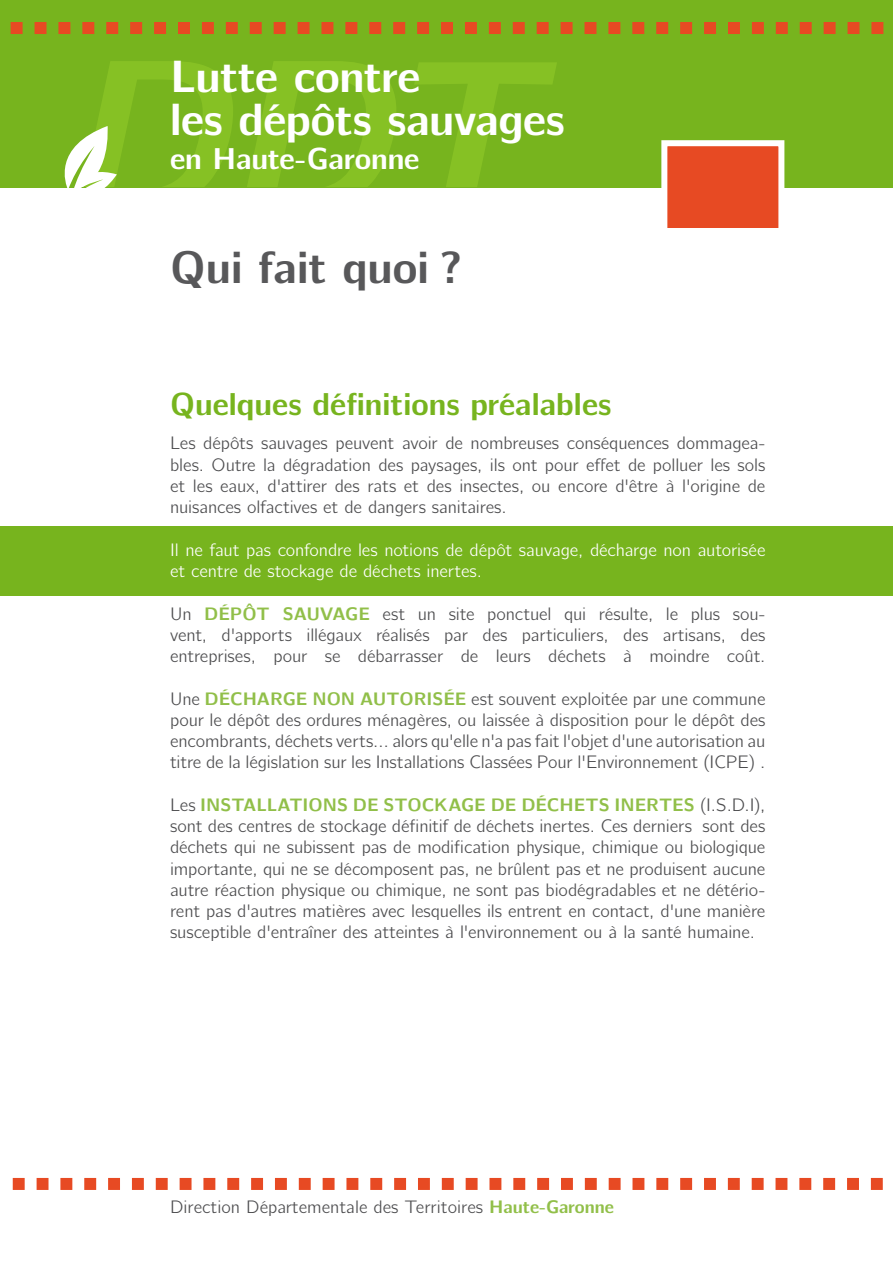
<style>
.page{position:relative;width:893px;height:1263px;background:#fff}
.page>*{position:absolute;margin:0;border:0;box-sizing:border-box;transform-origin:0 0}
.t1{font:700 45px/42.5px "CMU Bright";letter-spacing:-.01em;color:#fff}
.t2{font:700 45px "CMU Bright";color:#58585a}
.t3{font:700 31.5px "CMU Bright";color:#77b41e}
.t4{font:700 30px "CMU Bright";color:#fff}
.t5{font:18px/21.3px "CMU Bright";letter-spacing:-.01em;color:#4c4c4e;text-align:justify}
.t6{font:18px/21.3px "CMU Bright";letter-spacing:-.01em;color:#fff}
.s1{font-weight:700;color:#91bf49}
</style>
<div class="page">
<div style="left:0;top:0;width:893px;height:187px;background:#77b41e"></div>
<svg style="left:11px;top:22px;width:872px;height:12px"></svg>
<svg style="left:13px;top:1178px;width:870px;height:12px"></svg>
<svg style="left:52px;top:138px;width:65px;height:50px"></svg>
<div style="left:661px;top:140px;width:123px;height:94px;background:#e74a23;border:6px solid #fff"></div>
<svg style="left:84px;top:61px;width:473px;height:126px"></svg>
<div style="left:0;top:526px;width:893px;height:69px;background:#77b41e"></div>
<h1 class="t1" style="left:170px;top:54px;width:396px">Lutte contre<br>les dépôts sauvages</h1>
<h3 class="t4" style="left:170px;top:133px;width:251px">en Haute-Garonne</h3>
<h1 class="t2" style="left:170px;top:229px;width:294px">Qui fait quoi ?</h1>
<h2 class="t3" style="left:170px;top:378px;width:443px">Quelques définitions préalables</h2>
<p class="t5" style="left:170px;top:431px;width:597px">Les dépôts sauvages peuvent avoir de nombreuses conséquences dommagea&shy;bles. Outre la dégradation des paysages, ils ont pour effet de polluer les sols et les eaux, d'attirer des rats et des insectes, ou encore d'être à l'origine de nuisances olfactives et de dangers sanitaires.</p>
<p class="t6" style="left:170px;top:537px;width:597px">Il ne faut pas confondre les notions de dépôt sauvage, décharge non autorisée et centre de stockage de déchets inertes.</p>
<p class="t5" style="left:170px;top:601px;width:597px">Un <span class="s1">dépôt sauvag e</span> est un site ponctuel qui résulte, le plus sou&shy;vent, d'apports illégaux réalisés par des particuliers, des artisans, des entreprises, pour se débarrasser de leurs déchets à moindre coût.</p>
<p class="t5" style="left:170px;top:686px;width:597px">Une <span class="s1">décharg e non autoris ée</span> est souvent exploitée par une commune pour le dépôt des ordures ménagères, ou laissée à disposition pour le dépôt des encombrants, déchets verts… alors qu'elle n'a pas fait l'objet d'une autorisation au titre de la législation sur les Installations Classées Pour l'Environnement (ICPE) .</p>
<p class="t5" style="left:170px;top:792px;width:597px">Les <span class="s1">installations de stockag e de déch ets inertes</span> (I.S.D.I), sont des centres de stockage définitif de déchets inertes. Ces derniers sont des déchets qui ne subissent pas de modification physique, chimique ou biologique importante, qui ne se décomposent pas, ne brûlent pas et ne produisent aucune autre réaction physique ou chimique, ne sont pas biodégradables et ne détério&shy;rent pas d'autres matières avec lesquelles ils entrent en contact, d'une manière susceptible d'entraîner des atteintes à l'environnement ou à la santé humaine.</p>
<p class="t5" style="left:170px;top:1194px;width:445px">Direction Départementale des Territoires <span class="s1">Haute-Garonne</span></p>
</div>
